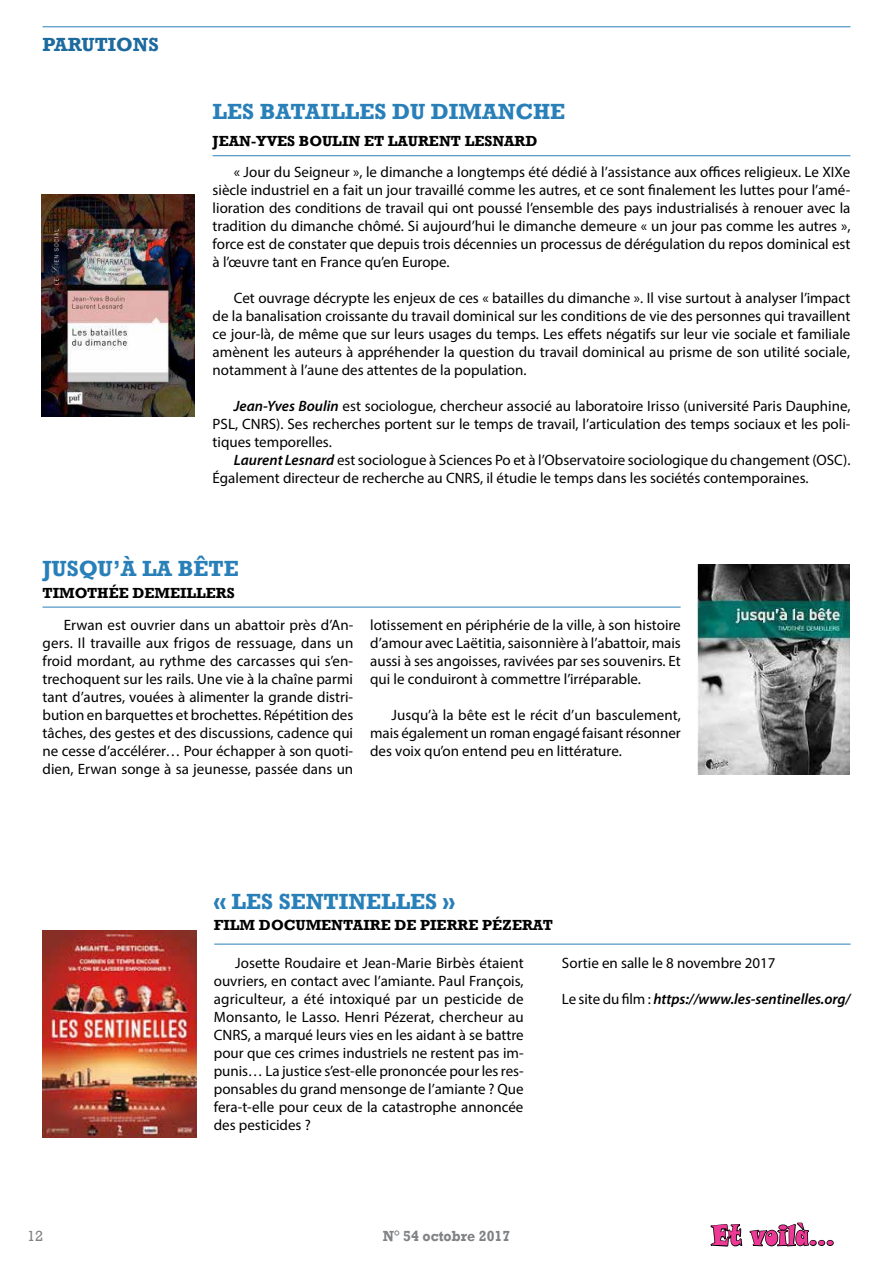
<style>
.page{position:relative;width:893px;height:1263px;background:#fff}
.page>*{position:absolute;margin:0;border:0;box-sizing:border-box;transform-origin:0 0}
.t1{font:28.2px "Snap ITC";letter-spacing:.01em;color:#ed3995;scale:.73 1}
.t2{font:700 22.5px "Rockwell";color:#2980b9}
.t3{font:700 19.5px "Rockwell";color:#1d6a9e}
.t4{font:15px/18px "Myriad Pro";color:#000;text-align:justify}
.t5{font:700 15px "Rockwell";color:#000}
.t6{font:italic 600 15px "Myriad Pro";letter-spacing:-.005em;color:#000}
.t7{font:700 15px "Rockwell";color:#808285;scale:.95 1}
.t8{font:15px "Rockwell";color:#808285}
.s1{font-weight:600;font-style:italic}
.s2{font-weight:400;font-style:normal}
</style>
<div class="page">
<svg style="left:710px;top:1222px;width:124px;height:25px"></svg>
<svg style="left:42px;top:26px;width:124px;height:2px"></svg>
<hr style="left:213px;top:155px;width:637px;height:1px;background:#2980b9">
<hr style="left:214px;top:944px;width:636px;height:1px;background:#2980b9">
<hr style="left:43px;top:27px;width:807px;height:1px;background:#2980b9">
<hr style="left:43px;top:607px;width:638px;height:1px;background:#2980b9">
<img style="left:698px;top:565px;width:152px;height:209px">
<img style="left:42px;top:930px;width:155px;height:208px">
<img style="left:41px;top:195px;width:153px;height:221px">
<h3 class="t3" style="left:43px;top:33px;width:89px">PARUTIONS</h3>
<h2 class="t2" style="left:213px;top:98px;width:288px">LES BATAILLES DU DIMANCH</h2>
<h2 class="t2" style="left:550px;top:98px;width:17px">E</h2>
<p class="t5" style="left:213px;top:132px;width:283px">JEAN-YVES BOULIN ET LAURENT LESNA</p>
<p class="t5" style="left:515px;top:132px;width:24px">RD</p>
<p class="t4" style="left:213px;top:163px;width:639px;text-indent:21px">« Jour du Seigneur », le dimanche a longtemps été dédié à l’assistance aux offices religieux. Le XIXe siècle industriel en a fait un jour travaillé comme les autres, et ce sont finalement les luttes pour l’amé&shy;lioration des conditions de travail qui ont poussé l’ensemble des pays industrialisés à renouer avec la tradition du dimanche chômé. Si aujourd’hui le dimanche demeure « un jour pas comme les autres », force est de constater que depuis trois décennies un processus de dérégulation du repos dominical est à l’œuvre tant en France qu’en Europe.</p>
<p class="t4" style="left:213px;top:289px;width:639px;text-indent:21px">Cet ouvrage décrypte les enjeux de ces « batailles du dimanche ». Il vise surtout à analyser l’impact de la banalisation croissante du travail dominical sur les conditions de vie des personnes qui travaillent ce jour-là, de même que sur leurs usages du temps. Les effets négatifs sur leur vie sociale et familiale amènent les auteurs à appréhender la question du travail dominical au prisme de son utilité sociale, notamment à l’aune des attentes de la population.</p>
<p class="t4" style="left:213px;top:397px;width:639px;text-indent:21px"><span class="s1">Jean-Yves Boulin</span> est sociologue, chercheur associé au laboratoire Irisso (université Paris Dauphine, PSL, CNRS). Ses recherches portent sur le temps de travail, l’articulation des temps sociaux et les poli&shy;tiques temporelles.</p>
<p class="t4" style="left:213px;top:451px;width:639px;text-indent:21px"><span class="s1">Laurent Lesnard</span> est sociologue à Sciences Po et à l’Observatoire sociologique du changement (OSC).<br>Également directeur de recherche au CNRS, il étudie le temps dans les sociétés contemporaines.</p>
<h2 class="t2" style="left:43px;top:554px;width:198px">JUSQU’À LA BÊTE</h2>
<p class="t5" style="left:43px;top:584px;width:193px">TIMOTHÉE DEMEILLERS</p>
<p class="t4" style="left:43px;top:615px;width:312px;text-indent:21px">Erwan est ouvrier dans un abattoir près d’An&shy;gers. Il travaille aux frigos de ressuage, dans un froid mordant, au rythme des carcasses qui s’en&shy;trechoquent sur les rails. Une vie à la chaîne parmi tant d’autres, vouées à alimenter la grande distri&shy;bution en barquettes et brochettes. Répétition des tâches, des gestes et des discussions, cadence qui ne cesse d’accélérer… Pour échapper à son quoti&shy;dien, Erwan songe à sa jeunesse, passée dans un</p>
<p class="t4" style="left:370px;top:615px;width:312px">lotissement en périphérie de la ville, à son histoire d’amour avec Laëtitia, saisonnière à l’abattoir, mais aussi à ses angoisses, ravivées par ses souvenirs. Et qui le conduiront à commettre l’irréparable.</p>
<p class="t4" style="left:370px;top:705px;width:312px;text-indent:21px">Jusqu’à la bête est le récit d’un basculement, mais également un roman engagé faisant résonner des voix qu’on entend peu en littérature.</p>
<h2 class="t2" style="left:214px;top:888px;width:243px">« LES SENTINELLES »</h2>
<p class="t5" style="left:214px;top:916px;width:341px">FILM DOCUMENTAIRE DE PIERRE PÉZERAT</p>
<p class="t4" style="left:214px;top:954px;width:312px;text-indent:21px">Josette Roudaire et Jean-Marie Birbès étaient ouvriers, en contact avec l’amiante. Paul François, agriculteur, a été intoxiqué par un pesticide de Monsanto, le Lasso. Henri Pézerat, chercheur au CNRS, a marqué leurs vies en les aidant à se battre pour que ces crimes industriels ne restent pas im&shy;punis… La justice s’est-elle prononcée pour les res&shy;ponsables du grand mensonge de l’amiante ? Que fera-t-elle pour ceux de la catastrophe annoncée des pesticides ?</p>
<p class="t4" style="left:562px;top:954px;width:215px">Sortie en salle le 8 novembre 2017</p>
<p class="t6" style="left:562px;top:990px;width:290px"><span class="s2">Le site du film :</span> https://www.les-sentinelles.org/</p>
<p class="t8" style="left:27px;top:1227px;width:18px">12</p>
<p class="t7" style="left:383px;top:1227px;width:136px">N° 54 OCTOBRE 2017</p>
<h1 class="t1" style="left:712px;top:1217px;width:169px">Et voilà...</h1>
</div>
